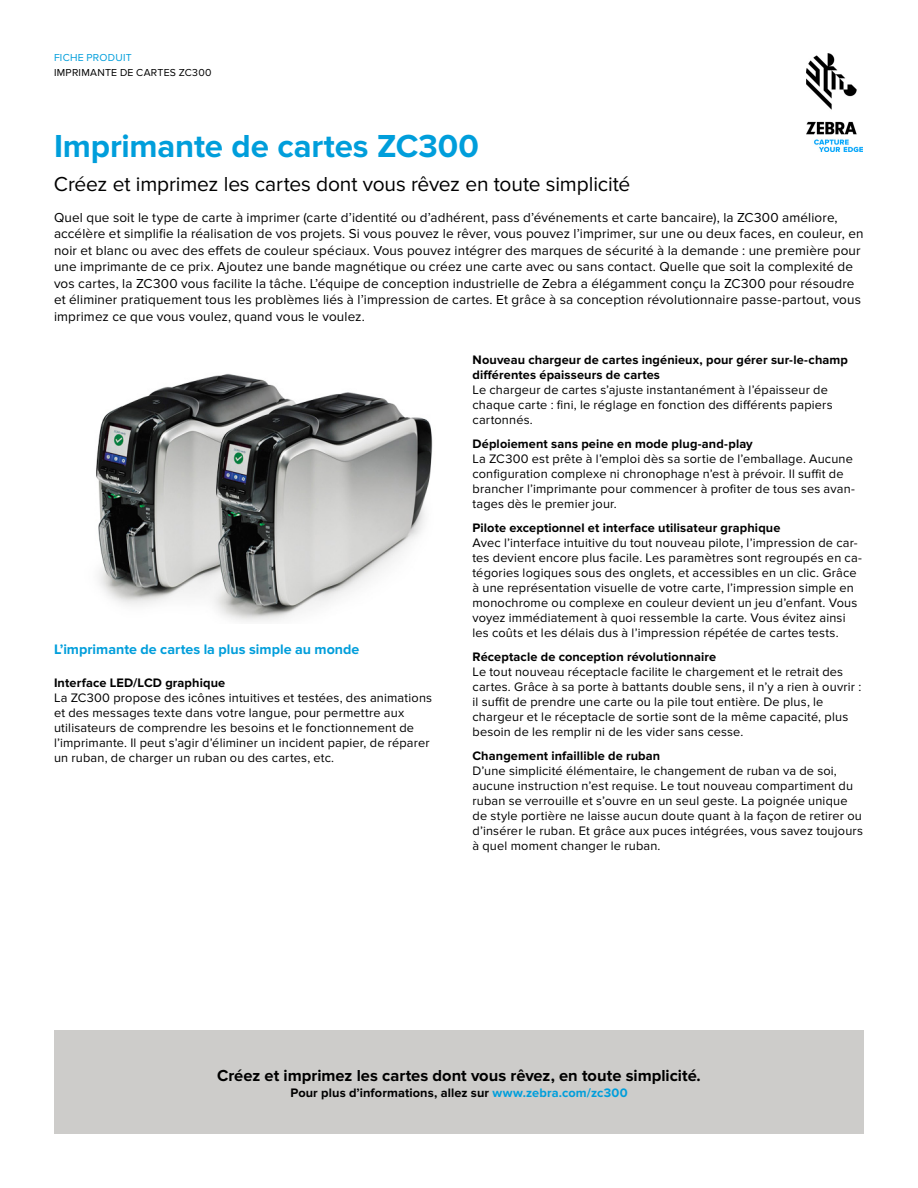
<style>
.page{position:relative;width:918px;height:1188px;background:#fff}
.page>*{position:absolute;margin:0;border:0;box-sizing:border-box;transform-origin:0 0}
.t1{font:700 33px "Proxima Nova";letter-spacing:-.005em;color:#009edb}
.t2{font:21px "Proxima Nova";letter-spacing:-.01em;color:#000}
.t3{font:700 16.5px "Proxima Nova";color:#000}
.t4{font:700 14.25px "Proxima Nova";color:#009edb}
.t5{font:13.5px/16.5px "Proxima Nova";letter-spacing:.01em;color:#000}
.t6{font:12.75px/15px "Proxima Nova";letter-spacing:.015em;color:#000}
.t7{font:700 12.75px/15px "Proxima Nova";letter-spacing:.01em;color:#000}
.t8{font:10.5px "Proxima Nova";letter-spacing:.025em;color:#000}
.t9{font:10.5px "Proxima Nova";letter-spacing:.025em;color:#009edb}
.s1{color:#009edb}
</style>
<div class="page">
<img style="left:806px;top:54px;width:56px;height:97px">
<div style="left:54px;top:1031px;width:810px;height:103px;background:#cdccca"></div>
<img style="left:96px;top:373px;width:337px;height:249px">
<p class="t9" style="left:54px;top:52px;width:79px">FICHE PRODUIT</p>
<p class="t8" style="left:54px;top:66px;width:159px">IMPRIMANTE DE CARTES ZC300</p>
<h1 class="t1" style="left:54px;top:127px;width:426px">Imprimante de cartes ZC300</h1>
<h2 class="t2" style="left:54px;top:172px;width:578px">Créez et imprimez les cartes dont vous rêvez en toute simplicité</h2>
<p class="t5" style="left:54px;top:209px;width:811px">Quel que soit le type de carte à imprimer (carte d’identité ou d’adhérent, pass d’événements et carte bancaire), la ZC300 améliore, accélère et simplifie la réalisation de vos projets. Si vous pouvez le rêver, vous pouvez l’imprimer, sur une ou deux faces, en couleur, en noir et blanc ou avec des effets de couleur spéciaux. Vous pouvez intégrer des marques de sécurité à la demande : une première pour une imprimante de ce prix. Ajoutez une bande magnétique ou créez une carte avec ou sans contact. Quelle que soit la complexité de vos cartes, la ZC300 vous facilite la tâche. L’équipe de conception industrielle de Zebra a élégamment conçu la ZC300 pour résoudre et éliminer pratiquement tous les problèmes liés à l’impression de cartes. Et grâce à sa conception révolutionnaire passe-partout, vous imprimez ce que vous voulez, quand vous le voulez.</p>
<p class="t4" style="left:54px;top:641px;width:307px">L’imprimante de cartes la plus simple au monde</p>
<p class="t7" style="left:54px;top:676px;width:173px">Interface LED/LCD graphique</p>
<p class="t6" style="left:54px;top:691px;width:380px">La ZC300 propose des icônes intuitives et testées, des animations et des messages texte dans votre langue, pour permettre aux utilisateurs de comprendre les besoins et le fonctionnement de l’imprimante. Il peut s’agir d’éliminer un incident papier, de réparer un ruban, de charger un ruban ou des cartes, etc.</p>
<p class="t7" style="left:472px;top:353px;width:377px">Nouveau chargeur de cartes ingénieux, pour gérer sur-le-champ différentes épaisseurs de cartes</p>
<p class="t6" style="left:472px;top:383px;width:362px">Le chargeur de cartes s’ajuste instantanément à l’épaisseur de chaque carte : fini, le réglage en fonction des différents papiers cartonnés.</p>
<p class="t7" style="left:472px;top:437px;width:282px">Déploiement sans peine en mode plug-and-play</p>
<p class="t6" style="left:472px;top:452px;width:384px">La ZC300 est prête à l’emploi dès sa sortie de l’emballage. Aucune configuration complexe ni chronophage n’est à prévoir. Il suffit de brancher l’imprimante pour commencer à profiter de tous ses avan&shy;tages dès le premier jour.</p>
<p class="t7" style="left:472px;top:521px;width:309px">Pilote exceptionnel et interface utilisateur graphique</p>
<p class="t6" style="left:472px;top:536px;width:391px">Avec l’interface intuitive du tout nouveau pilote, l’impression de car&shy;tes devient encore plus facile. Les paramètres sont regroupés en ca&shy;tégories logiques sous des onglets, et accessibles en un clic. Grâce à une représentation visuelle de votre carte, l’impression simple en monochrome ou complexe en couleur devient un jeu d’enfant. Vous voyez immédiatement à quoi ressemble la carte. Vous évitez ainsi les coûts et les délais dus à l’impression répétée de cartes tests.</p>
<p class="t7" style="left:472px;top:650px;width:245px">Réceptacle de conception révolutionnaire</p>
<p class="t6" style="left:472px;top:665px;width:390px">Le tout nouveau réceptacle facilite le chargement et le retrait des cartes. Grâce à sa porte à battants double sens, il n’y a rien à ouvrir : il suffit de prendre une carte ou la pile tout entière. De plus, le chargeur et le réceptacle de sortie sont de la même capacité, plus besoin de les remplir ni de les vider sans cesse.</p>
<p class="t7" style="left:472px;top:749px;width:189px">Changement infaillible de ruban</p>
<p class="t6" style="left:472px;top:764px;width:392px">D’une simplicité élémentaire, le changement de ruban va de soi, aucune instruction n’est requise. Le tout nouveau compartiment du ruban se verrouille et s’ouvre en un seul geste. La poignée unique de style portière ne laisse aucun doute quant à la façon de retirer ou d’insérer le ruban. Et grâce aux puces intégrées, vous savez toujours à quel moment changer le ruban.</p>
<p class="t3" style="left:217px;top:1066px;width:485px">Créez et imprimez les cartes dont vous rêvez, en toute simplicité.</p>
<p class="t7" style="left:290px;top:1085px;width:339px">Pour plus d’informations, allez sur <span class="s1">www.zebra.com/zc300</span></p>
</div>
